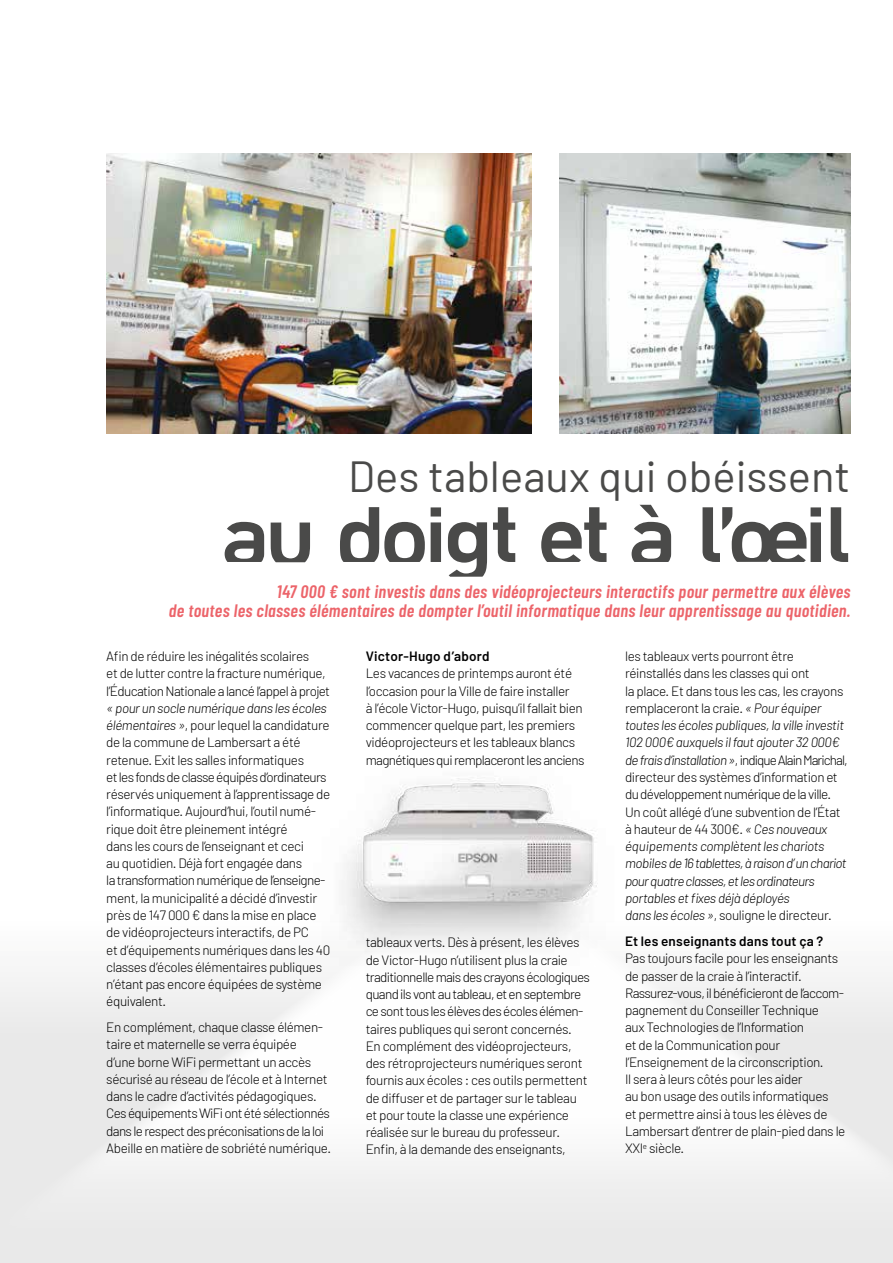
<style>
.page{position:relative;width:893px;height:1263px;background:#fff}
.page>*{position:absolute;margin:0;border:0;box-sizing:border-box;transform-origin:0 0}
.t1{font:700 84.75px "DINCUT";letter-spacing:-.03em;color:#4a4a49}
.t2{font:43.5px "Barlow";color:#4a4a49}
.t3{font:italic 600 18px/19.5px "Barlow Condensed";letter-spacing:.02em;color:#ec646a;text-align:right}
.t4{font:300 13.5px/17.2px "Barlow";letter-spacing:-.03em;color:#000}
.t5{font:600 13.5px "Barlow";letter-spacing:.015em;color:#000}
.s1{font-style:italic}
</style>
<div class="page">
<img style="left:106px;top:153px;width:425px;height:281px">
<img style="left:560px;top:153px;width:290px;height:281px">
<svg style="left:0;top:977px;width:893px;height:286px;fill:#f0f0f0"></svg>
<img style="left:305px;top:777px;width:364px;height:224px">
<h2 class="t2" style="left:348px;top:450px;width:504px">Des tableaux qui obéissent</h2>
<h1 class="t1" style="left:222px;top:477px;width:629px">au doigt et à l’œil</h1>
<h3 class="t3" style="left:169px;top:580px;width:683px">147 000 € sont investis dans des vidéoprojecteurs interactifs pour permettre aux élèves<br>de toutes les classes élémentaires de dompter l’outil informatique dans leur apprentissage au quotidien.</h3>
<p class="t5" style="left:366px;top:648px;width:125px">Victor-Hugo d’abord</p>
<p class="t4" style="left:366px;top:664px;width:220px">Les vacances de printemps auront été l’occasion pour la Ville de faire installer<br>à l’école Victor-Hugo, puisqu’il fallait bien commencer quelque part, les premiers vidéoprojecteurs et les tableaux blancs magnétiques qui remplaceront les anciens</p>
<p class="t4" style="left:106px;top:647px;width:225px">Afin de réduire les inégalités scolaires<br>et de lutter contre la fracture numérique, l’Éducation Nationale a lancé l’appel à projet</p>
<p class="t4" style="left:106px;top:699px;width:226px"><span class="s1">« pour un socle numérique dans les écoles élémentaires »</span>, pour lequel la candidature de la commune de Lambersart a été retenue. Exit les salles informatiques<br>et les fonds de classe équipés d’ordinateurs réservés uniquement à l’apprentissage de l’informatique. Aujourd’hui, l’outil numé&shy;rique doit être pleinement intégré<br>dans les cours de l’enseignant et ceci<br>au quotidien. Déjà fort engagée dans<br>la transformation numérique de l’enseigne&shy;ment, la municipalité a décidé d’investir près de 147 000 € dans la mise en place de vidéoprojecteurs interactifs, de PC<br>et d’équipements numériques dans les 40 classes d’écoles élémentaires publiques n’étant pas encore équipées de système équivalent.</p>
<p class="t4" style="left:106px;top:1018px;width:226px">En complément, chaque classe élémen&shy;taire et maternelle se verra équipée<br>d’une borne WiFi permettant un accès sécurisé au réseau de l’école et à Internet dans le cadre d’activités pédagogiques.<br>Ces équipements WiFi ont été sélectionnés dans le respect des préconisations de la loi Abeille en matière de sobriété numérique.</p>
<p class="t4" style="left:625px;top:647px;width:224px">les tableaux verts pourront être réinstallés dans les classes qui ont<br>la place. Et dans tous les cas, les crayons remplaceront la craie. <span class="s1">« Pour équiper toutes les écoles publiques, la ville investit 102 000€ auxquels il faut ajouter 32 000€ de frais d’installation »</span>, indique Alain Marichal, directeur des systèmes d’information et du développement numérique de la ville.<br>Un coût allégé d’une subvention de l’État à hauteur de 44 300€. <span class="s1">« Ces nouveaux équipements complètent les chariots mobiles de 16 tablettes, à raison d’ un chariot pour quatre classes, et les ordinateurs portables et fixes déjà déployés<br>dans les écoles »</span>, souligne le directeur.</p>
<p class="t5" style="left:625px;top:933px;width:200px">Et les enseignants dans tout ça ?</p>
<p class="t4" style="left:625px;top:949px;width:222px">Pas toujours facile pour les enseignants de passer de la craie à l’interactif.<br>Rassurez-vous, il bénéficieront de l’accom&shy;pagnement du Conseiller Technique<br>aux Technologies de l’Information<br>et de la Communication pour l’Enseignement de la circonscription.<br>Il sera à leurs côtés pour les aider<br>au bon usage des outils informatiques<br>et permettre ainsi à tous les élèves de Lambersart d’entrer de plain-pied dans le XXI<sup>e</sup> siècle.</p>
<p class="t4" style="left:366px;top:933px;width:226px">tableaux verts. Dès à présent, les élèves de Victor-Hugo n’utilisent plus la craie traditionnelle mais des crayons écologiques quand ils vont au tableau, et en septembre ce sont tous les élèves des écoles élémen&shy;taires publiques qui seront concernés.<br>En complément des vidéoprojecteurs, des rétroprojecteurs numériques seront fournis aux écoles : ces outils permettent de diffuser et de partager sur le tableau et pour toute la classe une expérience réalisée sur le bureau du professeur.<br>Enfin, à la demande des enseignants,</p>
</div>
